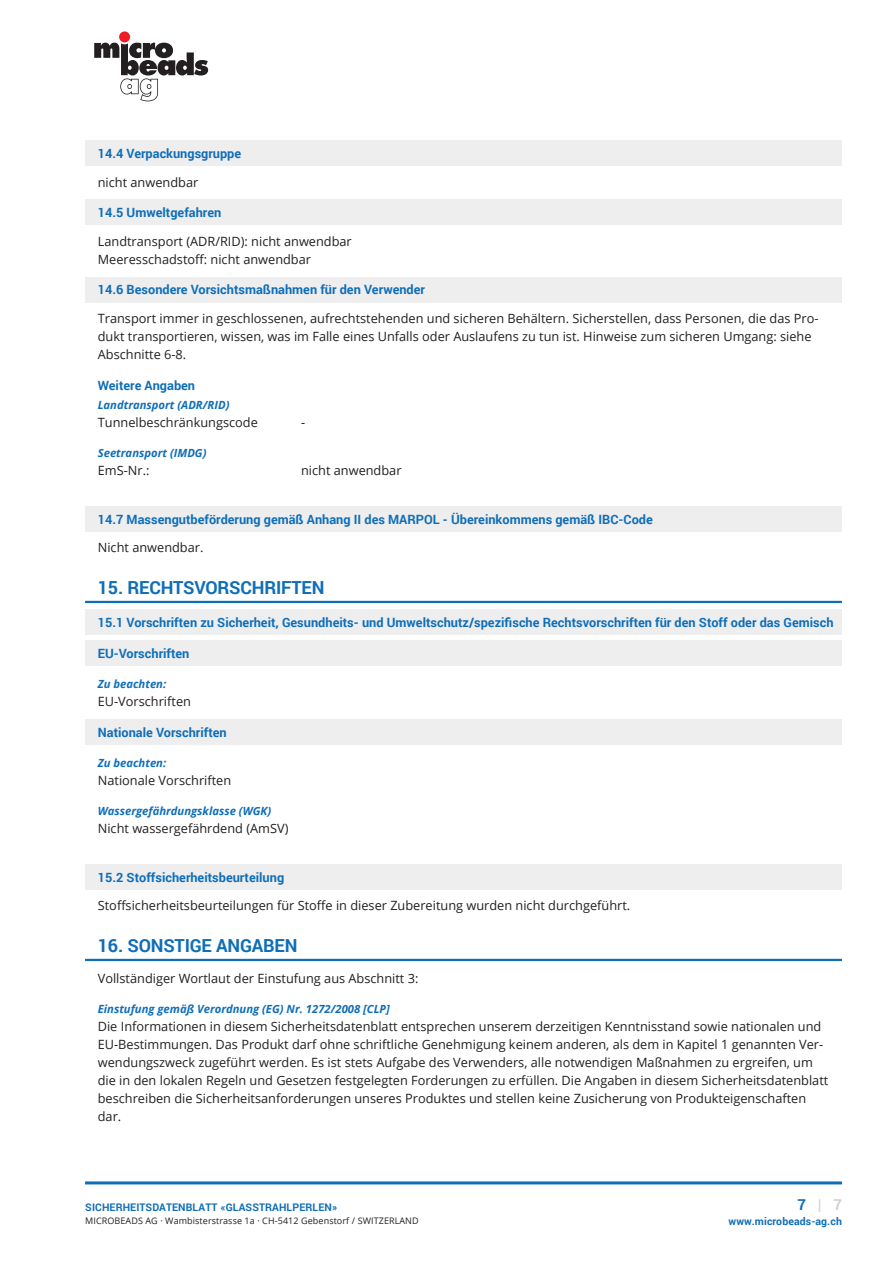
<style>
.page{position:relative;width:893px;height:1263px;background:#fff}
.page>*{position:absolute;margin:0;border:0;box-sizing:border-box;transform-origin:0 0}
.t1{font:700 18px "Roboto";letter-spacing:-.01em;color:#0f6eb8}
.t2{font:700 15px "Roboto";color:#d1d2d4}
.t3{font:12.75px/18px "Open Sans";color:#231f20}
.t4{font:700 12.75px "Roboto";color:#0f6eb8}
.t5{font:italic 700 11.25px "Open Sans";color:#0f6eb8}
.t6{font:700 10.5px "Roboto";letter-spacing:.01em;color:#0f6eb8}
.t7{font:9px "Open Sans";letter-spacing:.01em;color:#231f20}
.s1{color:#0f6eb8}
</style>
<div class="page">
<hr style="left:85px;top:1181px;width:757px;height:3px;background:#0f6eb8">
<div style="left:85px;top:140px;width:757px;height:26px;background:#eeeeef"></div>
<div style="left:85px;top:200px;width:757px;height:25px;background:#eeeeef"></div>
<div style="left:85px;top:277px;width:757px;height:25px;background:#eeeeef"></div>
<div style="left:85px;top:506px;width:757px;height:25px;background:#eeeeef"></div>
<hr style="left:85px;top:601px;width:757px;height:2px;background:#0f6eb8">
<div style="left:85px;top:610px;width:757px;height:25px;background:#eeeeef"></div>
<div style="left:85px;top:640px;width:757px;height:25px;background:#eeeeef"></div>
<div style="left:85px;top:719px;width:757px;height:26px;background:#eeeeef"></div>
<div style="left:85px;top:864px;width:757px;height:25px;background:#eeeeef"></div>
<hr style="left:85px;top:959px;width:757px;height:2px;background:#0f6eb8">
<svg style="left:94px;top:43px;width:114px;height:58px"></svg>
<div style="left:119px;top:31px;width:11px;height:11px;background:#ee1d23;border-radius:50%"></div>
<p class="t4" style="left:98px;top:144px;width:145px">14.4 Verpackungsgruppe</p>
<p class="t3" style="left:98px;top:173px;width:102px">nicht anwendbar</p>
<p class="t4" style="left:98px;top:204px;width:125px">14.5 Umweltgefahren</p>
<p class="t3" style="left:98px;top:232px;width:256px">Landtransport (ADR/RID): nicht anwendbar<br>Meeresschadstoff: nicht anwendbar</p>
<p class="t4" style="left:98px;top:281px;width:329px">14.6 Besondere Vorsichtsmaßnahmen für den Verwender</p>
<p class="t3" style="left:98px;top:309px;width:722px">Transport immer in geschlossenen, aufrechtstehenden und sicheren Behältern. Sicherstellen, dass Personen, die das Pro&shy;dukt transportieren, wissen, was im Falle eines Unfalls oder Auslaufens zu tun ist. Hinweise zum sicheren Umgang: siehe<br>Abschnitte 6-8.</p>
<p class="t4" style="left:98px;top:376px;width:99px">Weitere Angaben</p>
<p class="t5" style="left:98px;top:397px;width:133px">Landtransport (ADR/RID)</p>
<p class="t3" style="left:98px;top:413px;width:162px">Tunnelbeschränkungscode</p>
<p class="t3" style="left:301px;top:413px;width:6px">-</p>
<p class="t5" style="left:98px;top:445px;width:110px">Seetransport (IMDG)</p>
<p class="t3" style="left:98px;top:461px;width:53px">EmS-Nr.:</p>
<p class="t3" style="left:301px;top:461px;width:102px">nicht anwendbar</p>
<p class="t4" style="left:98px;top:510px;width:556px">14.7 Massengutbeförderung gemäß Anhang II des MARPOL - Übereinkommens gemäß IBC-Code</p>
<p class="t3" style="left:98px;top:538px;width:107px">Nicht anwendbar.</p>
<h1 class="t1" style="left:98px;top:575px;width:228px">15. RECHTSVORSCHRIFTEN</h1>
<p class="t4" style="left:98px;top:614px;width:737px">15.1 Vorschriften zu Sicherheit, Gesundheits- und Umweltschutz/spezifische Rechtsvorschriften für den Stoff oder das Gemisch</p>
<p class="t4" style="left:98px;top:644px;width:93px">EU-Vorschriften</p>
<p class="t5" style="left:98px;top:676px;width:70px">Zu beachten:</p>
<p class="t3" style="left:98px;top:692px;width:95px">EU-Vorschriften</p>
<p class="t4" style="left:98px;top:724px;width:130px">Nationale Vorschriften</p>
<p class="t5" style="left:98px;top:755px;width:70px">Zu beachten:</p>
<p class="t3" style="left:98px;top:771px;width:135px">Nationale Vorschriften</p>
<p class="t5" style="left:98px;top:803px;width:175px">Wassergefährdungsklasse (WGK)</p>
<p class="t3" style="left:98px;top:819px;width:192px">Nicht wassergefährdend (AmSV)</p>
<p class="t4" style="left:98px;top:868px;width:188px">15.2 Stoffsicherheitsbeurteilung</p>
<p class="t3" style="left:98px;top:896px;width:534px">Stoffsicherheitsbeurteilungen für Stoffe in dieser Zubereitung wurden nicht durchgeführt.</p>
<h1 class="t1" style="left:98px;top:933px;width:201px">16. SONSTIGE ANGABEN</h1>
<p class="t3" style="left:98px;top:969px;width:322px">Vollständiger Wortlaut der Einstufung aus Abschnitt 3:</p>
<p class="t5" style="left:98px;top:1001px;width:294px">Einstufung gemäß Verordnung (EG) Nr. 1272/2008 [CLP]</p>
<p class="t3" style="left:98px;top:1017px;width:732px">Die Informationen in diesem Sicherheitsdatenblatt entsprechen unserem derzeitigen Kenntnisstand sowie nationalen und EU-Bestimmungen. Das Produkt darf ohne schriftliche Genehmigung keinem anderen, als dem in Kapitel 1 genannten Ver&shy;wendungszweck zugeführt werden. Es ist stets Aufgabe des Verwenders, alle notwendigen Maßnahmen zu ergreifen, um die in den lokalen Regeln und Gesetzen festgelegten Forderungen zu erfüllen. Die Angaben in diesem Sicherheitsdatenblatt beschreiben die Sicherheitsanforderungen unseres Produktes und stellen keine Zusicherung von Produkteigenschaften dar.</p>
<p class="t6" style="left:85px;top:1200px;width:253px">SICHERHEITSDATENBLATT «GLASSTRAHLPERLEN»</p>
<p class="t7" style="left:85px;top:1215px;width:335px">MICROBEADS AG · Wambisterstrasse 1a · CH-5412 Gebenstorf / SWITZERLAND</p>
<p class="t2" style="left:797px;top:1194px;width:46px"><span class="s1">7</span> | 7</p>
<p class="t6" style="left:729px;top:1214px;width:115px">www.microbeads-ag.ch</p>
</div>
